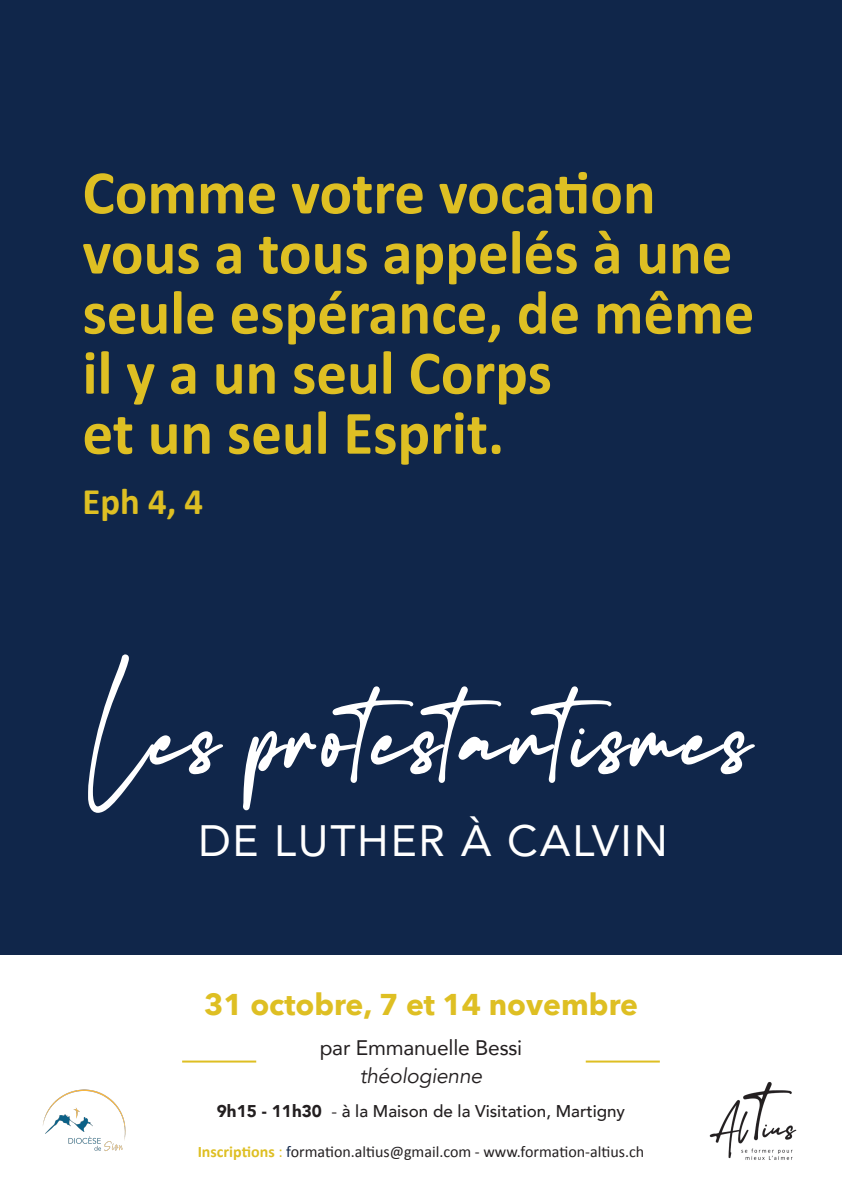
<style>
.page{position:relative;width:842px;height:1191px;background:#fff}
.page>*{position:absolute;margin:0;border:0;box-sizing:border-box;transform-origin:0 0}
.t1{font:700 62.3px/60.1px "Calibri";color:#debf23}
.t2{font:61.9px "Maradona Signature";letter-spacing:.05em;color:#fff}
.t3{font:43.8px "Avenir";letter-spacing:.04em;color:#fff}
.t4{font:700 37.5px "Calibri";color:#debf23}
.t5{font:700 30px "Avenir Next";color:#debf23}
.t6{font:21px "Avenir";letter-spacing:-.01em;color:#231f20}
.t7{font:italic 21px "Avenir";letter-spacing:-.01em;color:#231f20}
.t8{font:500 17px "Avenir";color:#231f20}
.t9{font:16px "Calibri";color:#231f20}
.s1{font-weight:900}
.s2{font-weight:400}
.s3{font-weight:700;color:#debf23}
.s4{color:#debf23}
.s5{color:#10264a}
</style>
<div class="page">
<div style="left:0;top:0;width:842px;height:955px;background:#10264a"></div>
<img style="left:43px;top:1089px;width:83px;height:62px">
<hr style="left:586px;top:1060px;width:74px;height:2px;background:#debf23">
<hr style="left:182px;top:1060px;width:74px;height:2px;background:#debf23">
<img style="left:709px;top:1081px;width:88px;height:79px">
<p class="t1" style="left:83px;top:160px;width:673px">Comme votre vocation vous a tous appelés à une seule espérance, de même il y a un seul Corps</p>
<p class="t1" style="left:83px;top:401px;width:423px">et un seul Esprit.</p>
<p class="t4" style="left:83px;top:475px;width:122px">Eph 4, 4</p>
<p class="t2" style="left:95px;top:706px;width:658px">Les protestantismes</p>
<p class="t3" style="left:198px;top:805px;width:471px">DE LUTHER À CALVIN</p>
<p class="t5" style="left:204px;top:978px;width:435px">31 octobre, 7 et 14 novembre</p>
<p class="t6" style="left:320px;top:1031px;width:204px">par Emmanuelle Bessi</p>
<p class="t7" style="left:360px;top:1063px;width:124px">théologienne</p>
<p class="t8" style="left:217px;top:1096px;width:410px"><span class="s1">9h15 - 11h30</span> <span class="s2">-</span> à la Maison de la Visitation, Martigny</p>
<p class="t9" style="left:198px;top:1140px;width:448px"><span class="s3">Inscriptions</span> <span class="s4">:</span> <span class="s5">f</span>ormation.altius@gmail.com - www.formation-altius.ch</p>
</div>
